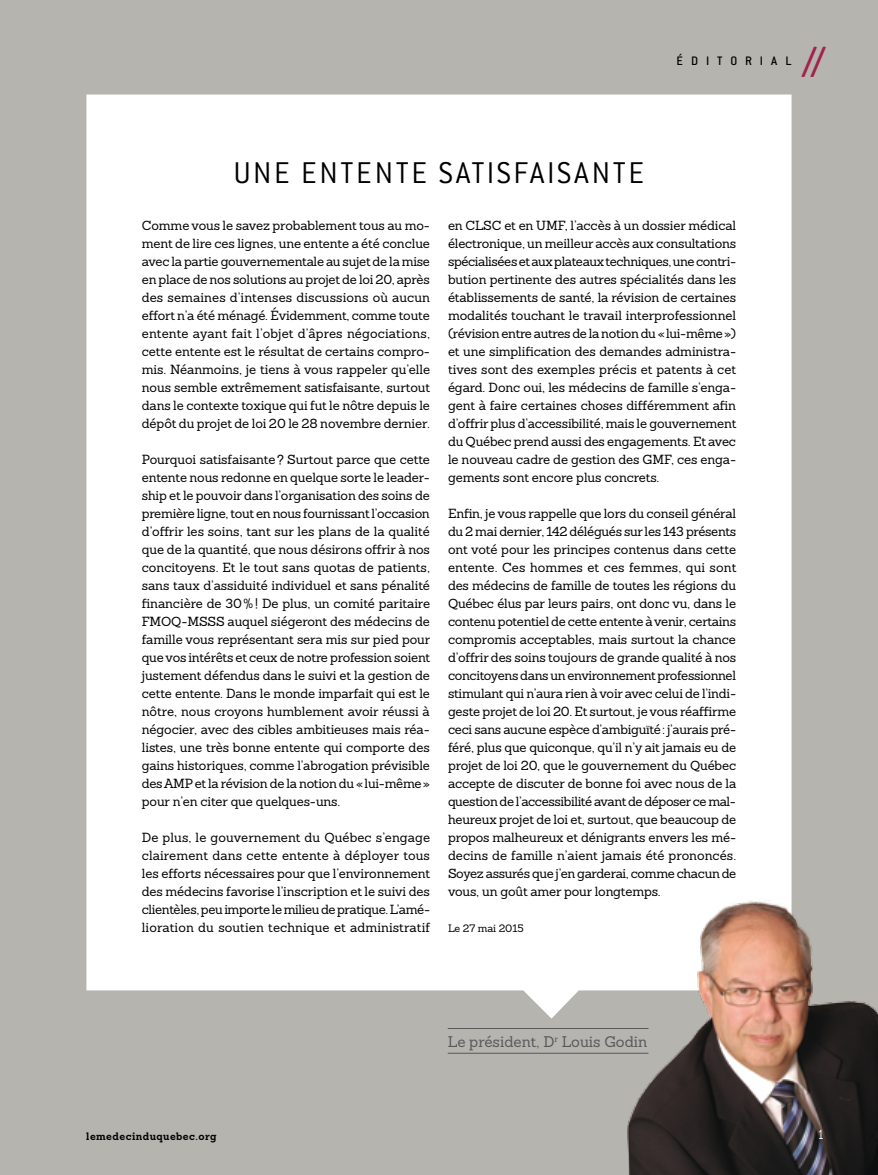
<style>
.page{position:relative;width:878px;height:1175px;background:#fff}
.page>*{position:absolute;margin:0;border:0;box-sizing:border-box;transform-origin:0 0}
.t1{font:500 48px "Conduit ITC";color:#a2224b}
.t2{font:300 33px "Conduit ITC";letter-spacing:.08em;color:#000}
.t3{font:15px "Sanchez Slab";color:#58595b}
.t4{font:300 15px "Conduit ITC";color:#fff;scale:.8 1}
.t5{font:500 13.5px "Conduit ITC";letter-spacing:.585em;color:#000}
.t6{font:12.9px/18px "Sanchez Slab";letter-spacing:-.01em;color:#000;text-align:justify}
.t7{font:700 10.5px "Sanchez Slab";letter-spacing:.04em;color:#000}
.t8{font:10.5px "Sanchez Slab";letter-spacing:-.005em;color:#000}
</style>
<div class="page">
<div style="left:0;top:0;width:878px;height:1174px;background:#b6b4af"></div>
<div style="left:86px;top:94px;width:705px;height:924px;background:#fff"></div>
<img style="left:627px;top:873px;width:251px;height:301px">
<hr style="left:447px;top:1028px;width:201px;height:1px;background:#58595b">
<hr style="left:447px;top:1053px;width:201px;height:1px;background:#58595b">
<p class="t5" style="left:676px;top:53px;width:116px">ÉDITORIAL</p>
<h1 class="t1" style="left:801px;top:35px;width:26px">//</h1>
<h2 class="t2" style="left:234px;top:154px;width:412px">UNE ENTENTE SATISFAISANTE</h2>
<p class="t6" style="left:142px;top:216px;width:290px">Comme vous le savez probablement tous au mo&shy;ment de lire ces lignes, une entente a été conclue avec la partie gouvernementale au sujet de la mise en place de nos solutions au projet de loi 20, après des semaines d’intenses discussions où aucun effort n’a été ménagé. Évidemment, comme toute entente ayant fait l’objet d’âpres négociations, cette entente est le résultat de certains compro&shy;mis. Néanmoins, je tiens à vous rappeler qu’elle nous semble extrêmement satisfaisante, surtout dans le contexte toxique qui fut le nôtre depuis le dépôt du projet de loi 20 le 28 novembre dernier.</p>
<p class="t6" style="left:142px;top:450px;width:290px">Pourquoi satisfaisante? Surtout parce que cette entente nous redonne en quelque sorte le leader&shy;ship et le pouvoir dans l’organisation des soins de première ligne, tout en nous fournissant l’occasion d’offrir les soins, tant sur les plans de la qualité que de la quantité, que nous désirons offrir à nos concitoyens. Et le tout sans quotas de patients, sans taux d’assiduité individuel et sans pénalité financière de 30%! De plus, un comité paritaire FMOQ-MSSS auquel siégeront des médecins de famille vous représentant sera mis sur pied pour que vos intérêts et ceux de notre profession soient justement défendus dans le suivi et la gestion de cette entente. Dans le monde imparfait qui est le nôtre, nous croyons humblement avoir réussi à négocier, avec des cibles ambitieuses mais réa&shy;listes, une très bonne entente qui comporte des gains historiques, comme l’abrogation prévisible des AMP et la révision de la notion du «lui-même» pour n’en citer que quelques-uns.</p>
<p class="t6" style="left:142px;top:828px;width:290px">De plus, le gouvernement du Québec s’engage clairement dans cette entente à déployer tous les efforts nécessaires pour que l’environnement des médecins favorise l’inscription et le suivi des clientèles, peu importe le milieu de pratique. L’amé&shy;lioration du soutien technique et administratif</p>
<p class="t6" style="left:448px;top:216px;width:290px">en CLSC et en UMF, l’accès à un dossier médical électronique, un meilleur accès aux consultations spécialisées et aux plateaux techniques, une contri&shy;bution pertinente des autres spécialités dans les établissements de santé, la révision de certaines modalités touchant le travail interprofessionnel (révision entre autres de la notion du «lui-même») et une simplification des demandes administra&shy;tives sont des exemples précis et patents à cet égard. Donc oui, les médecins de famille s’enga&shy;gent à faire certaines choses différemment afin d’offrir plus d’accessibilité, mais le gouvernement du Québec prend aussi des engagements. Et avec le nouveau cadre de gestion des GMF, ces enga&shy;gements sont encore plus concrets.</p>
<p class="t6" style="left:448px;top:504px;width:290px">Enfin, je vous rappelle que lors du conseil général du 2 mai dernier, 142 délégués sur les 143 présents ont voté pour les principes contenus dans cette entente. Ces hommes et ces femmes, qui sont des médecins de famille de toutes les régions du Québec élus par leurs pairs, ont donc vu, dans le contenu potentiel de cette entente à venir, certains compromis acceptables, mais surtout la chance d’offrir des soins toujours de grande qualité à nos concitoyens dans un environnement professionnel stimulant qui n’aura rien à voir avec celui de l’indi&shy;geste projet de loi 20. Et surtout, je vous réaffirme ceci sans aucune espèce d’ambiguïté: j’aurais pré&shy;féré, plus que quiconque, qu’il n’y ait jamais eu de projet de loi 20, que le gouvernement du Québec accepte de discuter de bonne foi avec nous de la question de l’accessibilité avant de déposer ce mal&shy;heureux projet de loi et, surtout, que beaucoup de propos malheureux et dénigrants envers les mé&shy;decins de famille n’aient jamais été prononcés.<br>Soyez assurés que j’en garderai, comme chacun de vous, un goût amer pour longtemps.</p>
<p class="t8" style="left:448px;top:921px;width:77px">Le 27 mai 2015</p>
<p class="t3" style="left:447px;top:1031px;width:201px">Le président, D<sup>r</sup> Louis Godin</p>
<p class="t7" style="left:86px;top:1129px;width:132px">lemedecinduquebec.org</p>
<p class="t4" style="left:817px;top:1126px;width:9px">1</p>
</div>
